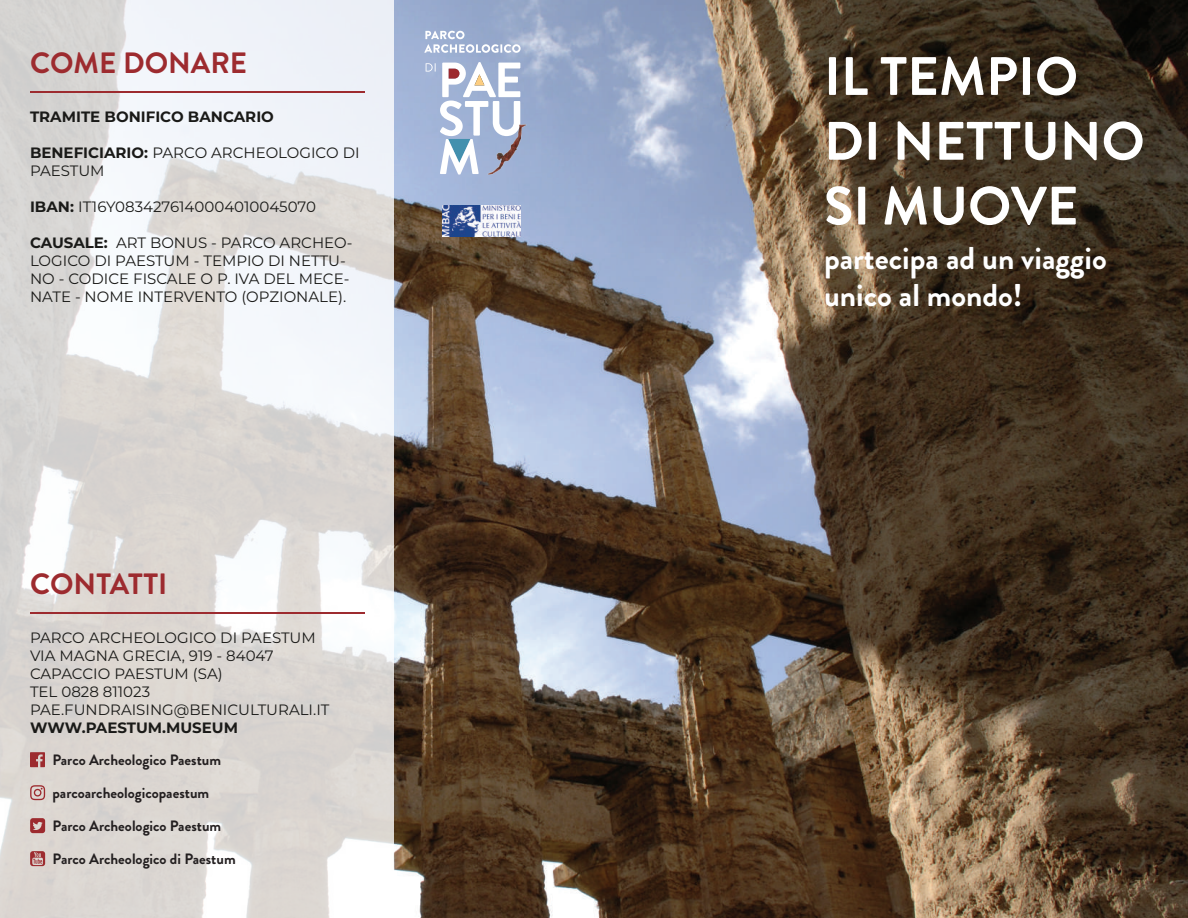
<style>
.page{position:relative;width:1188px;height:918px;background:#fff}
.page>*{position:absolute;margin:0;border:0;box-sizing:border-box;transform-origin:0 0}
.t1{font:700 54px/64.8px "Brandon Grotesque";color:#fff}
.t2{font:700 31.5px/37.8px "Brandon Grotesque";color:#fff}
.t3{font:700 29.4px "Brandon Grotesque";color:#9d2b2f}
.t4{font:15px/18px "Montserrat";color:#1a1a18}
.t5{font:700 15px/33px "Brandon Grotesque";color:#231f20}
.t6{font:700 15px "Montserrat";color:#1a1a18}
.s1{font-weight:700}
</style>
<div class="page">
<img style="left:394px;top:0;width:794px;height:918px">
<div style="left:477px;top:113px;width:60px;height:74px;background:#9db0d4"></div>
<svg style="left:424px;top:31px;width:97px;height:22px"></svg>
<svg style="left:426px;top:62px;width:94px;height:113px"></svg>
<svg style="left:0;top:0;width:394px;height:918px;fill:#ddd8d3"></svg>
<hr style="left:30px;top:92px;width:334px;height:1px;background:#9d2b2f">
<hr style="left:30px;top:612px;width:334px;height:2px;background:#9d2b2f">
<svg style="left:30px;top:752px;width:15px;height:15px"></svg>
<svg style="left:30px;top:785px;width:15px;height:15px"></svg>
<svg style="left:30px;top:818px;width:15px;height:15px"></svg>
<svg style="left:30px;top:851px;width:15px;height:15px"></svg>
<img style="left:442px;top:206px;width:79px;height:31px">
<h3 class="t3" style="left:30px;top:43px;width:219px">COME DONARE</h3>
<p class="t6" style="left:30px;top:106px;width:245px">TRAMITE BONIFICO BANCARIO</p>
<p class="t4" style="left:30px;top:143px;width:331px"><span class="s1">BENEFICIARIO:</span> PARCO ARCHEOLOGICO DI<br>PAESTUM</p>
<p class="t4" style="left:30px;top:197px;width:288px"><span class="s1">IBAN:</span> IT16Y0834276140004010045070</p>
<p class="t4" style="left:30px;top:233px;width:324px"><span class="s1">CAUSALE:</span> ART BONUS - PARCO ARCHEO-LOGICO DI PAESTUM - TEMPIO DI NETTU-NO - CODICE FISCALE O P. IVA DEL MECE-NATE - NOME INTERVENTO (OPZIONALE).</p>
<h3 class="t3" style="left:30px;top:563px;width:139px">CONTATTI</h3>
<p class="t4" style="left:30px;top:628px;width:301px">PARCO ARCHEOLOGICO DI PAESTUM<br>VIA MAGNA GRECIA, 919 - 84047<br>CAPACCIO PAESTUM (SA)<br>TEL 0828 811023<br>PAE.FUNDRAISING@BENICULTURALI.IT</p>
<p class="t6" style="left:30px;top:717px;width:210px">WWW.PAESTUM.MUSEUM</p>
<p class="t5" style="left:52px;top:743px;width:170px">Parco Archeologico Paestum</p>
<p class="t5" style="left:52px;top:776px;width:170px">parcoarcheologicopaestum<br>Parco Archeologico Paestum</p>
<p class="t5" style="left:53px;top:842px;width:185px">Parco Archeologico di Paestum</p>
<h1 class="t1" style="left:824px;top:45px;width:322px">IL TEMPIO<br>DI NETTUNO<br>SI MUOVE</h1>
<h2 class="t2" style="left:824px;top:239px;width:284px">partecipa ad un viaggio unico al mondo!</h2>
</div>
